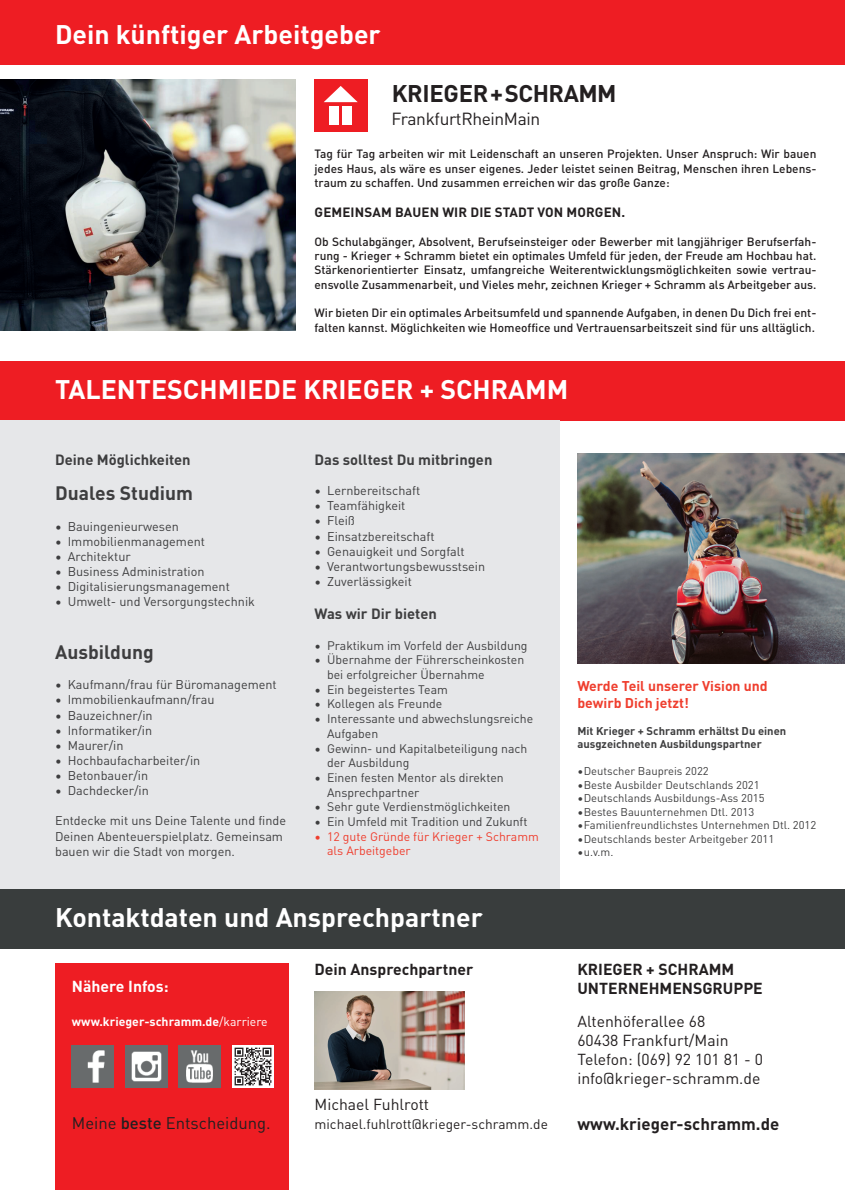
<style>
.page{position:relative;width:845px;height:1190px;background:#fff}
.page>*{position:absolute;margin:0;border:0;box-sizing:border-box;transform-origin:0 0}
.t1{font:700 26.6px "DINOT";color:#fff}
.t2{font:700 23.83px "DINOT";letter-spacing:-.02em;color:#231f20}
.t3{font:700 19.25px "DINOT";color:#3e3e3f}
.t4{font:17.32px "DINOT";letter-spacing:-.02em;color:#231f20}
.t5{font:700 16.8px "DINOT";color:#231f20}
.t6{font:16.62px "DINOT";color:#231f20}
.t7{font:15.75px/18.9px "DINOT";color:#231f20}
.t8{font:700 15.75px/18.9px "DINOT";color:#231f20}
.t9{font:700 15.75px "DINOT";color:#fff}
.t10{font:700 14.7px "DINOT";color:#3e3e3f}
.t11{font:700 14px/16.8px "DINOT";color:#ef3e2e}
.t12{font:13.65px "DINOT";color:#231f20}
.t13{font:700 13.3px "DINOT";letter-spacing:.01em;color:#231f20}
.t14{font:12.6px/15.1px "DINOT";color:#3e3e3f}
.t15{font:12.25px/14.7px "DINOT";color:#3e3e3f}
.t16{font:12.25px/14.7px "DINOT";color:#ef3e2e}
.t17{font:700 12.25px "DINOT";color:#fff}
.t18{font:500 11.9px/14.3px "DINOT";color:#231f20;text-align:justify}
.t19{font:11.2px "DINOT";color:#3e3e3f}
.t20{font:700 11.2px/13.4px "DINOT";color:#3e3e3f}
.s1{font-weight:400}
.s2{font-weight:500}
</style>
<div class="page">
<div style="left:0;top:0;width:844px;height:64px;background:#ee1d23"></div>
<div style="left:0;top:361px;width:844px;height:59px;background:#ee1d23"></div>
<div style="left:0;top:888px;width:844px;height:60px;background:#393d3d"></div>
<div style="left:314px;top:79px;width:53px;height:53px;background:#ee1d23"></div>
<svg style="left:324px;top:86px;width:33px;height:16px"></svg>
<div style="left:342px;top:106px;width:10px;height:18px;background:#fff"></div>
<div style="left:329px;top:106px;width:10px;height:18px;background:#fff"></div>
<div style="left:55px;top:963px;width:233px;height:227px;background:#ee1d23"></div>
<div style="left:0;top:420px;width:559px;height:468px;background:#e6e7e9"></div>
<img style="left:0;top:79px;width:295px;height:252px">
<img style="left:577px;top:453px;width:267px;height:210px">
<img style="left:72px;top:1046px;width:42px;height:41px">
<img style="left:125px;top:1046px;width:42px;height:41px">
<img style="left:179px;top:1046px;width:41px;height:41px">
<img style="left:314px;top:991px;width:150px;height:98px">
<img style="left:232px;top:1046px;width:42px;height:41px">
<h1 class="t1" style="left:55px;top:14px;width:327px">Dein künftiger Arbeitgeber</h1>
<h2 class="t2" style="left:391px;top:75px;width:226px">KRIEGER + SCHRAMM</h2>
<h3 class="t4" style="left:391px;top:105px;width:150px">FrankfurtRheinMain</h3>
<p class="t18" style="left:314px;top:146px;width:503px">Tag für Tag arbeiten wir mit Leidenschaft an unseren Projekten. Unser Anspruch: Wir bauen jedes Haus, als wäre es unser eigenes. Jeder leistet seinen Beitrag, Menschen ihren Lebens&shy;traum zu schaffen. Und zusammen erreichen wir das große Ganze:</p>
<p class="t13" style="left:314px;top:202px;width:312px">GEMEINSAM BAUEN WIR DIE STADT VON MORGEN.</p>
<p class="t18" style="left:314px;top:233px;width:503px">Ob Schulabgänger, Absolvent, Berufseinsteiger oder Bewerber mit langjähriger Berufserfah&shy;rung - Krieger + Schramm bietet ein optimales Umfeld für jeden, der Freude am Hochbau hat.<br>Stärkenorientierter Einsatz, umfangreiche Weiterentwicklungsmöglichkeiten sowie vertrau&shy;ensvolle Zusammenarbeit, und Vieles mehr, zeichnen Krieger + Schramm als Arbeitgeber aus.</p>
<p class="t18" style="left:314px;top:305px;width:503px">Wir bieten Dir ein optimales Arbeitsumfeld und spannende Aufgaben, in denen Du Dich frei ent&shy;falten kannst. Möglichkeiten wie Homeoffice und Vertrauensarbeitszeit sind für uns alltäglich.</p>
<h1 class="t1" style="left:55px;top:369px;width:514px">TALENTESCHMIEDE KRIEGER + SCHRAMM</h1>
<p class="t10" style="left:55px;top:448px;width:137px">Deine Möglichkeiten</p>
<p class="t10" style="left:314px;top:448px;width:179px">Das solltest Du mitbringen</p>
<h3 class="t3" style="left:55px;top:478px;width:139px">Duales Studium</h3>
<p class="t14" style="left:55px;top:517px;width:125px">• Bauingenieurwesen</p>
<p class="t14" style="left:55px;top:532px;width:151px">• Immobilienmanagement</p>
<p class="t14" style="left:55px;top:547px;width:77px">• Architektur</p>
<p class="t14" style="left:55px;top:563px;width:151px">• Business Administration</p>
<p class="t14" style="left:55px;top:578px;width:176px">• Digitalisierungsmanagement</p>
<p class="t14" style="left:55px;top:593px;width:201px">• Umwelt- und Versorgungstechnik</p>
<h3 class="t3" style="left:55px;top:637px;width:100px">Ausbildung</h3>
<p class="t14" style="left:55px;top:676px;width:223px">• Kaufmann/frau für Büromanagement</p>
<p class="t14" style="left:55px;top:691px;width:161px">• Immobilienkaufmann/frau</p>
<p class="t14" style="left:55px;top:706px;width:99px">• Bauzeichner/in</p>
<p class="t14" style="left:55px;top:721px;width:99px">• Informatiker/in</p>
<p class="t14" style="left:55px;top:736px;width:70px">• Maurer/in</p>
<p class="t14" style="left:55px;top:752px;width:147px">• Hochbaufacharbeiter/in</p>
<p class="t14" style="left:55px;top:767px;width:94px">• Betonbauer/in</p>
<p class="t14" style="left:55px;top:782px;width:95px">• Dachdecker/in</p>
<p class="t14" style="left:55px;top:812px;width:232px">Entdecke mit uns Deine Talente und finde<br>Deinen Abenteuerspielplatz. Gemeinsam bauen wir die Stadt von morgen.</p>
<p class="t14" style="left:314px;top:482px;width:107px">• Lernbereitschaft</p>
<p class="t14" style="left:314px;top:497px;width:92px">• Teamfähigkeit</p>
<p class="t14" style="left:314px;top:512px;width:42px">• Fleiß</p>
<p class="t14" style="left:314px;top:527px;width:122px">• Einsatzbereitschaft</p>
<p class="t14" style="left:314px;top:542px;width:151px">• Genauigkeit und Sorgfalt</p>
<p class="t14" style="left:314px;top:557px;width:172px">• Verantwortungsbewusstsein</p>
<p class="t14" style="left:314px;top:573px;width:99px">• Zuverlässigkeit</p>
<p class="t10" style="left:314px;top:602px;width:124px">Was wir Dir bieten</p>
<p class="t15" style="left:314px;top:637px;width:214px">• Praktikum im Vorfeld der Ausbildung</p>
<p class="t15" style="left:327px;top:651px;width:198px;text-indent:-13px">• Übernahme der Führerscheinkosten bei erfolgreicher Übernahme</p>
<p class="t15" style="left:314px;top:681px;width:135px">• Ein begeistertes Team</p>
<p class="t15" style="left:314px;top:695px;width:129px">• Kollegen als Freunde</p>
<p class="t15" style="left:327px;top:710px;width:207px;text-indent:-13px">• Interessante und abwechslungsreiche<br>Aufgaben</p>
<p class="t15" style="left:327px;top:739px;width:202px;text-indent:-13px">• Gewinn- und Kapitalbeteiligung nach der Ausbildung</p>
<p class="t15" style="left:327px;top:769px;width:178px;text-indent:-13px">• Einen festen Mentor als direkten<br>Ansprechpartner</p>
<p class="t15" style="left:314px;top:798px;width:197px">• Sehr gute Verdienstmöglichkeiten</p>
<p class="t15" style="left:314px;top:813px;width:214px">• Ein Umfeld mit Tradition und Zukunft</p>
<p class="t16" style="left:327px;top:828px;width:213px;text-indent:-13px">• 12 gute Gründe für Krieger + Schramm als Arbeitgeber</p>
<h1 class="t1" style="left:55px;top:896px;width:429px">Kontaktdaten und Ansprechpartner</h1>
<h3 class="t9" style="left:72px;top:974px;width:98px">Nähere Infos:</h3>
<p class="t17" style="left:72px;top:1011px;width:197px">www.krieger-schramm.de<span class="s1">/karriere</span></p>
<h3 class="t6" style="left:72px;top:1110px;width:200px">Meine <span class="s2">beste</span> Entscheidung.</h3>
<h3 class="t8" style="left:314px;top:958px;width:160px">Dein Ansprechpartner</h3>
<h3 class="t7" style="left:314px;top:1094px;width:116px">Michael Fuhlrott</h3>
<p class="t12" style="left:314px;top:1114px;width:235px">michael.fuhlrott@krieger-schramm.de</p>
<p class="t11" style="left:577px;top:676px;width:192px">Werde Teil unserer Vision und bewirb Dich jetzt!</p>
<p class="t20" style="left:577px;top:723px;width:210px">Mit Krieger + Schramm erhältst Du einen ausgzeichneten Ausbildungspartner</p>
<p class="t19" style="left:577px;top:762px;width:133px">•Deutscher Baupreis 2022</p>
<p class="t19" style="left:577px;top:776px;width:184px">•Beste Ausbilder Deutschlands 2021</p>
<p class="t19" style="left:577px;top:789px;width:189px">•Deutschlands Ausbildungs-Ass 2015</p>
<p class="t19" style="left:577px;top:803px;width:178px">•Bestes Bauunternehmen Dtl. 2013</p>
<p class="t19" style="left:577px;top:816px;width:240px">•Familienfreundlichstes Unternehmen Dtl. 2012</p>
<p class="t19" style="left:577px;top:830px;width:198px">•Deutschlands bester Arbeitgeber 2011</p>
<p class="t19" style="left:577px;top:843px;width:37px">•u.v.m.</p>
<h3 class="t8" style="left:577px;top:958px;width:187px">KRIEGER + SCHRAMM<br>UNTERNEHMENSGRUPPE</h3>
<h3 class="t7" style="left:577px;top:1010px;width:187px">Altenhöferallee 68<br>60438 Frankfurt/Main<br>Telefon: (069) 92 101 81 - 0 info@krieger-schramm.de</h3>
<h3 class="t5" style="left:577px;top:1110px;width:203px">www.krieger-schramm.de</h3>
</div>
